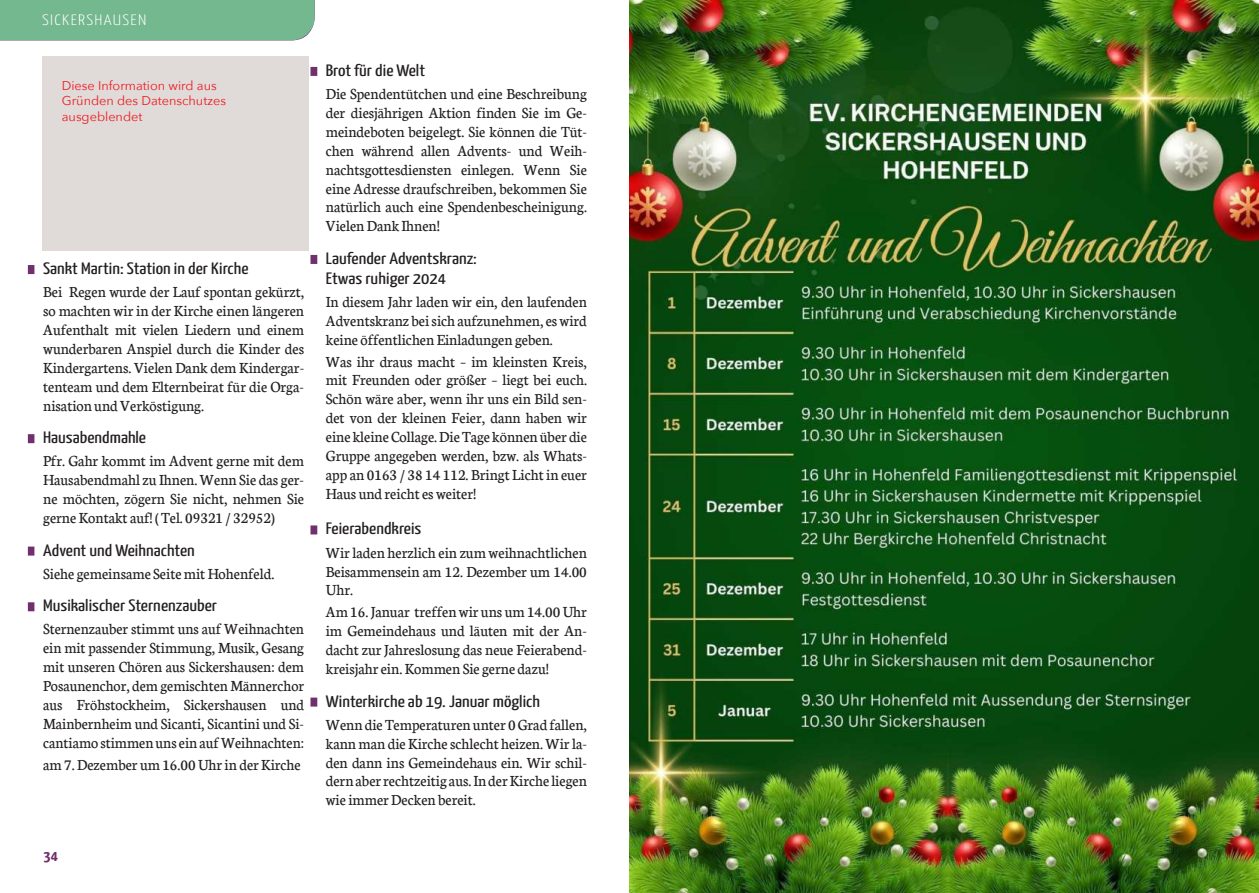
<style>
.page{position:relative;width:1259px;height:893px;background:#fff}
.page>*{position:absolute;margin:0;border:0;box-sizing:border-box;transform-origin:0 0}
.t1{font:16.5px/18.9px "Neuton";color:#231f20;text-align:justify;scale:.96 1}
.t2{font:16.5px/18.9px "Neuton";color:#231f20;text-align:justify;scale:.95 1}
.t3{font:16.5px/19.8px "Yanone Kaffeesatz";color:#231f20;scale:1.2 1}
.t4{font:300 15px "Yanone Kaffeesatz";letter-spacing:.075em;color:#fff;scale:1.2 1}
.t5{font:700 15px "Yanone Kaffeesatz";color:#712f6b;scale:1.2 1}
.t6{font:12.75px/15.3px "Avenir Next";color:#ee1d23}
</style>
<div class="page">
<div style="left:0;top:0;width:315px;height:40px;background:#73b88f"></div>
<div style="left:28px;top:265px;width:6px;height:9px;background:#712f6b"></div>
<div style="left:28px;top:434px;width:6px;height:9px;background:#712f6b"></div>
<div style="left:28px;top:547px;width:6px;height:9px;background:#712f6b"></div>
<div style="left:28px;top:602px;width:6px;height:9px;background:#712f6b"></div>
<div style="left:310px;top:67px;width:7px;height:9px;background:#712f6b"></div>
<div style="left:310px;top:255px;width:7px;height:9px;background:#712f6b"></div>
<div style="left:310px;top:525px;width:7px;height:9px;background:#712f6b"></div>
<div style="left:310px;top:698px;width:7px;height:9px;background:#712f6b"></div>
<img style="left:629px;top:0;width:629px;height:893px">
<div style="left:43px;top:57px;width:266px;height:194px;background:#e0dad8"></div>
<p class="t4" style="left:42px;top:9px;width:88px">SICKERSHAUSEN</p>
<p class="t6" style="left:62px;top:79px;width:166px">Diese Information wird aus<br>Gründen des Datenschutzes ausgeblendet</p>
<p class="t3" style="left:43px;top:257px;width:173px">Sankt Martin: Station in der Kirche</p>
<p class="t1" style="left:43px;top:283px;width:273px">Bei Regen wurde der Lauf spontan gekürzt, so machten wir in der Kirche einen längeren Aufenthalt mit vielen Liedern und einem wunderbaren Anspiel durch die Kinder des Kindergartens. Vielen Dank dem Kindergar&shy;tenteam und dem Elternbeirat für die Orga&shy;nisation und Verköstigung.</p>
<p class="t3" style="left:43px;top:427px;width:87px">Hausabendmahle</p>
<p class="t1" style="left:43px;top:452px;width:273px">Pfr. Gahr kommt im Advent gerne mit dem Hausabendmahl zu Ihnen. Wenn Sie das ger&shy;ne möchten, zögern Sie nicht, nehmen Sie gerne Kontakt auf! ( Tel. 09321 / 32952)</p>
<p class="t3" style="left:43px;top:539px;width:128px">Advent und Weihnachten</p>
<p class="t1" style="left:43px;top:564px;width:242px">Siehe gemeinsame Seite mit Hohenfeld.</p>
<p class="t3" style="left:43px;top:595px;width:146px">Musikalischer Sternenzauber</p>
<p class="t2" style="left:43px;top:620px;width:276px">Sternenzauber stimmt uns auf Weihnachten ein mit passender Stimmung, Musik, Gesang mit unseren Chören aus Sickershausen: dem Posaunenchor, dem gemischten Männerchor aus Fröhstockheim, Sickershausen und Mainbernheim und Sicanti, Sicantini und Si&shy;cantiamo stimmen uns ein aufWeihnachten:</p>
<p class="t1" style="left:43px;top:755px;width:270px">am 7. Dezember um 16.00 Uhr in der Kirche</p>
<p class="t5" style="left:44px;top:850px;width:14px">34</p>
<p class="t3" style="left:326px;top:59px;width:84px">Brot für die Welt</p>
<p class="t1" style="left:326px;top:84px;width:274px">Die Spendentütchen und eine Beschreibung der diesjährigen Aktion finden Sie im Ge&shy;meindeboten beigelegt. Sie können die Tüt&shy;chen während allen Advents- und Weih&shy;nachtsgottesdiensten einlegen. Wenn Sie eine Adresse draufschreiben, bekommen Sie natürlich auch eine Spendenbescheinigung.<br>Vielen Dank Ihnen!</p>
<p class="t3" style="left:326px;top:247px;width:127px">Laufender Adventskranz:<br>Etwas ruhiger 2024</p>
<p class="t1" style="left:326px;top:292px;width:273px">In diesem Jahr laden wir ein, den laufenden Adventskranz bei sich aufzunehmen, es wird keine öffentlichen Einladungen geben.</p>
<p class="t1" style="left:326px;top:352px;width:274px">Was ihr draus macht – im kleinsten Kreis, mit Freunden oder größer – liegt bei euch.<br>Schön wäre aber, wenn ihr uns ein Bild sen&shy;det von der kleinen Feier, dann haben wir eine kleine Collage. Die Tage können über die Gruppe angegeben werden, bzw. als Whats&shy;app an 0163 / 38 14 112. Bringt Licht in euer Haus und reicht es weiter!</p>
<p class="t3" style="left:326px;top:518px;width:81px">Feierabendkreis</p>
<p class="t1" style="left:326px;top:543px;width:273px">Wir laden herzlich ein zum weihnachtlichen Beisammensein am 12. Dezember um 14.00<br>Uhr.</p>
<p class="t1" style="left:326px;top:603px;width:273px">Am 16. Januar treffen wir uns um 14.00 Uhr im Gemeindehaus und läuten mit der An&shy;dacht zur Jahreslosung das neue Feierabend&shy;kreisjahr ein. Kommen Sie gerne dazu!</p>
<p class="t3" style="left:326px;top:690px;width:180px">Winterkirche ab 19. Januar möglich</p>
<p class="t1" style="left:326px;top:715px;width:274px">Wenn die Temperaturen unter 0 Grad fallen, kann man die Kirche schlecht heizen. Wir la&shy;den dann ins Gemeindehaus ein. Wir schil&shy;dern aber rechtzeitig aus.In der Kirche liegen wie immer Decken bereit.</p>
</div>
